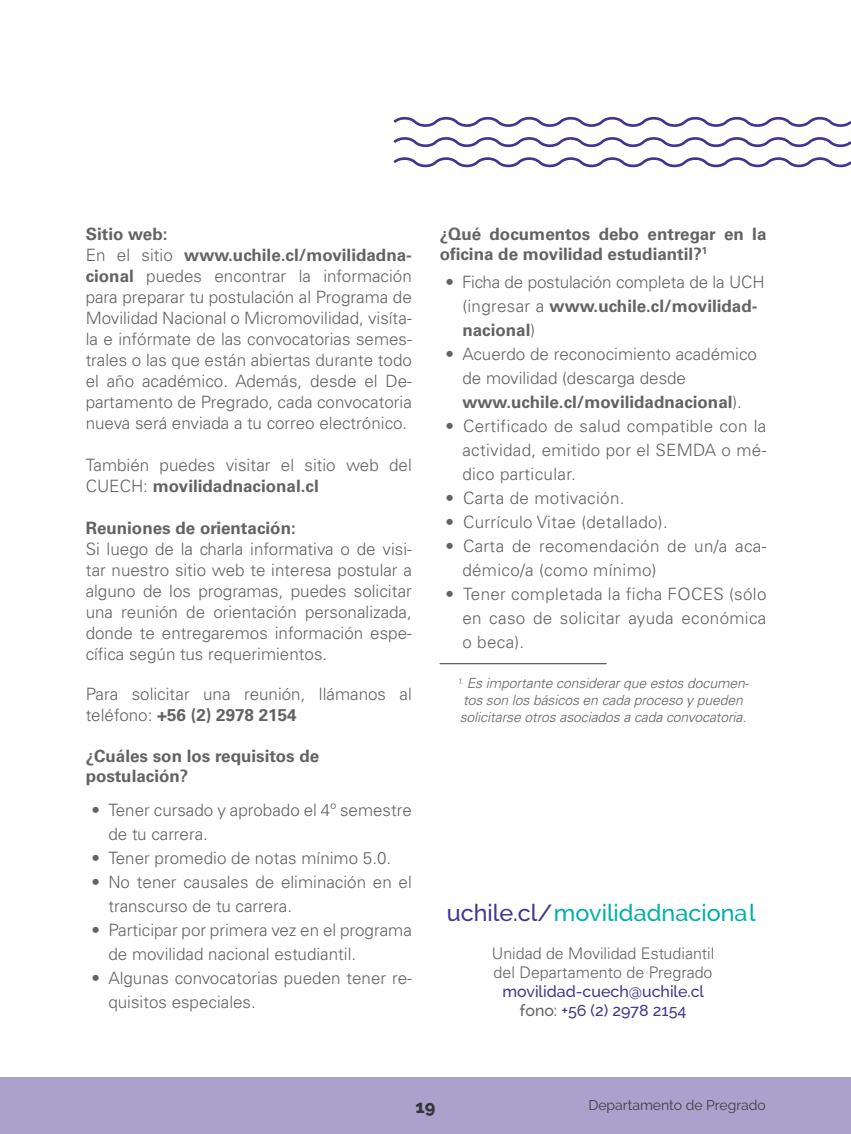
<style>
.page{position:relative;width:851px;height:1134px;background:#fff}
.page>*{position:absolute;margin:0;border:0;box-sizing:border-box;transform-origin:0 0}
.t1{font:500 23.4px "Raleway";color:#00afa8}
.t2{font:800 18px "Raleway";color:#333638}
.t3{font:300 17px/21px "Univers";color:#636366}
.t4{font:700 17px/20.4px "Univers";color:#636366}
.t5{font:300 17px/24px "Univers";letter-spacing:.02em;color:#636366}
.t6{font:300 16px "Univers";color:#636366}
.t7{font:500 16px "Raleway";color:#403591}
.t8{font:italic 300 14px/16.8px "Univers";letter-spacing:-.01em;color:#636366}
.t9{font:14px "Raleway";color:#3e3e3f}
.s1{font-weight:700}
.s2{color:#403591}
.s3{color:#636366}
</style>
<div class="page">
<div style="left:0;top:1077px;width:850px;height:57px;background:#aaa2cd"></div>
<hr style="left:439px;top:663px;width:167px;height:1px;background:#636366">
<svg style="left:393px;top:117px;width:457px;height:51px"></svg>
<p class="t4" style="left:86px;top:223px;width:83px">Sitio web:</p>
<p class="t3" style="left:86px;top:244px;width:328px;text-align:justify">En el sitio <span class="s1">www.uchile.cl/movilidadna&shy;cional</span> puedes encontrar la información para preparar tu postulación al Programa de Movilidad Nacional o Micromovilidad, visíta&shy;la e infórmate de las convocatorias semes&shy;trales o las que están abiertas durante todo el año académico. Además, desde el De&shy;partamento de Pregrado, cada convocatoria nueva será enviada a tu correo electrónico.</p>
<p class="t3" style="left:86px;top:454px;width:327px">También puedes visitar el sitio web del<br>CUECH: <span class="s1">movilidadnacional.cl</span></p>
<p class="t4" style="left:86px;top:517px;width:211px">Reuniones de orientación:</p>
<p class="t3" style="left:86px;top:538px;width:327px;text-align:justify">Si luego de la charla informativa o de visi&shy;tar nuestro sitio web te interesa postular a alguno de los programas, puedes solicitar una reunión de orientación personalizada, donde te entregaremos información espe&shy;cífica según tus requerimientos.</p>
<p class="t3" style="left:86px;top:684px;width:327px;line-height:20.4px">Para solicitar una reunión, llámanos al teléfono: <span class="s1">+56 (2) 2978 2154</span></p>
<p class="t4" style="left:86px;top:745px;width:235px">¿Cuáles son los requisitos de postulación?</p>
<p class="t3" style="left:108px;top:798px;width:305px;line-height:24px;text-indent:-17px">• Tener cursado y aprobado el 4º semestre de tu carrera.</p>
<p class="t3" style="left:91px;top:847px;width:301px">• Tener promedio de notas mínimo 5.0.</p>
<p class="t3" style="left:108px;top:870px;width:305px;line-height:24px;text-indent:-17px">• No tener causales de eliminación en el transcurso de tu carrera.</p>
<p class="t3" style="left:108px;top:918px;width:305px;line-height:24px;text-indent:-17px">• Participar por primera vez en el programa de movilidad nacional estudiantil.</p>
<p class="t3" style="left:108px;top:966px;width:305px;line-height:24px;text-indent:-17px">• Algunas convocatorias pueden tener re&shy;quisitos especiales.</p>
<p class="t4" style="left:439px;top:223px;width:328px">¿Qué documentos debo entregar en la oficina de movilidad estudiantil?<sup>1</sup></p>
<p class="t3" style="left:462px;top:270px;width:304px;line-height:24px;text-indent:-17px">• Ficha de postulación completa de la UCH (ingresar a <span class="s1">www.uchile.cl/movilidad&shy;nacional</span>)</p>
<p class="t3" style="left:462px;top:342px;width:296px;line-height:24px;text-indent:-17px">• Acuerdo de reconocimiento académico de movilidad (descarga desde <span class="s1">www.uchile.cl/movilidadnacional</span>).</p>
<p class="t3" style="left:462px;top:414px;width:305px;line-height:24px;text-align:justify;text-indent:-17px">• Certificado de salud compatible con la actividad, emitido por el SEMDA o mé&shy;dico particular.</p>
<p class="t5" style="left:445px;top:486px;width:181px">• Carta de motivación.</p>
<p class="t5" style="left:445px;top:510px;width:224px">• Currículo Vitae (detallado).</p>
<p class="t5" style="left:462px;top:534px;width:305px;text-indent:-17px">• Carta de recomendación de un/a aca&shy;démico/a (como mínimo)</p>
<p class="t3" style="left:462px;top:582px;width:305px;line-height:24px;text-align:justify;text-indent:-17px">• Tener completada la ficha FOCES (sólo en caso de solicitar ayuda económica o beca).</p>
<p class="t8" style="left:457px;top:675px;width:293px"><sup>1.</sup> Es importante considerar que estos documen&shy;tos son los básicos en cada proceso y pueden solicitarse otros asociados a cada convocatoria.</p>
<h1 class="t1" style="left:446px;top:899px;width:310px"><span class="s2">uchile.cl/</span>movilidadnacional</h1>
<p class="t6" style="left:491px;top:943px;width:224px">Unidad de Movilidad Estudiantil</p>
<p class="t6" style="left:493px;top:963px;width:220px">del Departamento de Pregrado</p>
<p class="t7" style="left:502px;top:982px;width:203px">movilidad-cuech@uchile.cl</p>
<p class="t7" style="left:519px;top:1001px;width:168px"><span class="s3">fono:</span> +56 (2) 2978 2154</p>
<p class="t2" style="left:415px;top:1097px;width:21px">19</p>
<p class="t9" style="left:588px;top:1097px;width:179px">Departamento de Pregrado</p>
</div>
